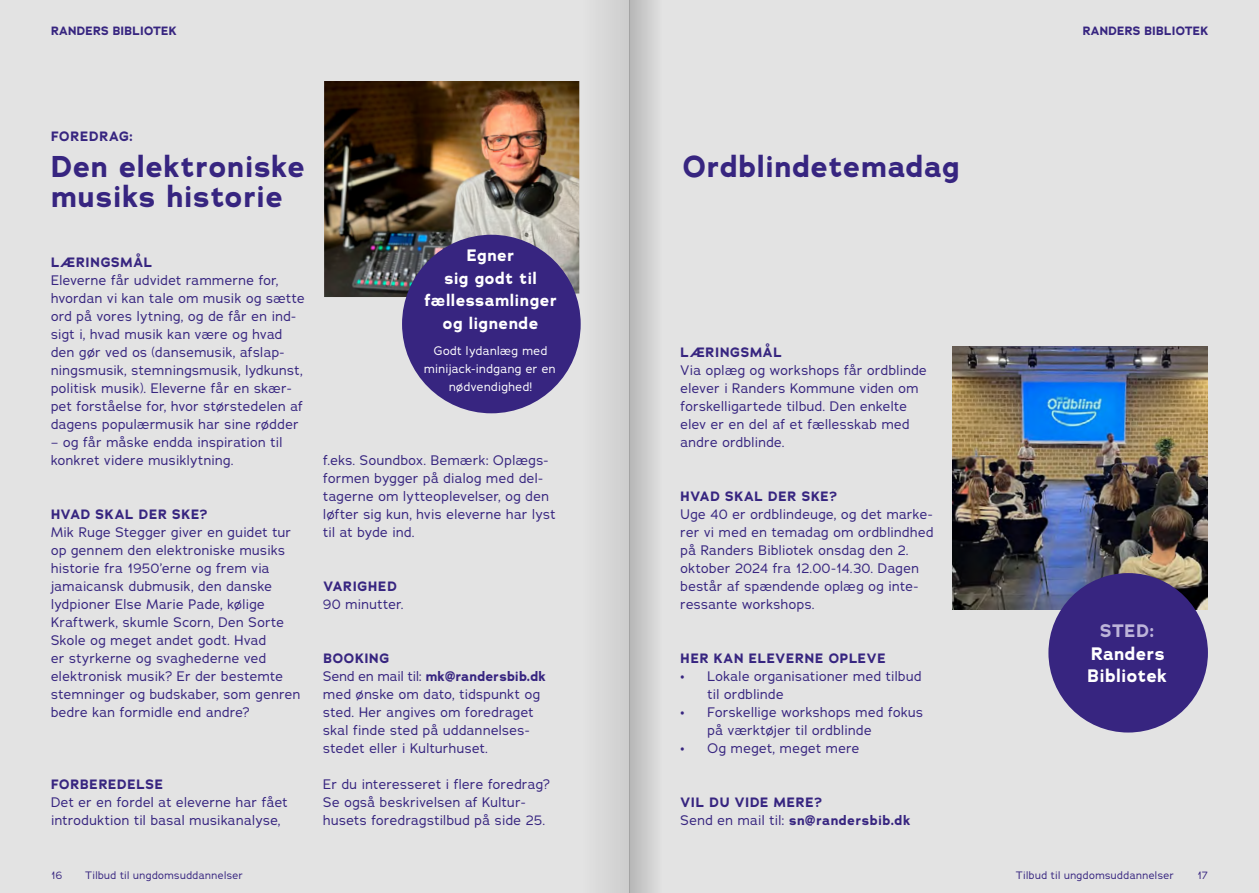
<style>
.page{position:relative;width:1259px;height:893px;background:#e3e3e3}
.page>*{position:absolute;margin:0;border:0;box-sizing:border-box;transform-origin:0 0}
.t1{font:700 30px/30px "Adrianna";letter-spacing:.02em;color:#372580}
.t2{font:700 18px/22.5px "Adrianna";letter-spacing:.02em;color:#fff}
.t3{font:700 18px "Adrianna";color:#bdb4d9}
.t4{font:700 16.5px/22.5px "Adrianna";letter-spacing:.025em;color:#fff;text-align:center}
.t5{font:13.5px/18px "Adrianna";letter-spacing:.03em;color:#372580}
.t6{font:700 13.5px/18px "Adrianna";letter-spacing:.045em;color:#372580}
.t7{font:12px/18px "Adrianna";letter-spacing:.035em;color:#fff;text-align:center}
.t8{font:700 12px "Adrianna";letter-spacing:.015em;color:#372580}
.t9{font:10.5px "Adrianna";letter-spacing:.04em;color:#372580}
.s1{font-weight:700}
.s2{font-weight:400}
</style>
<div class="page">
<img style="left:324px;top:81px;width:255px;height:216px">
<img style="left:952px;top:346px;width:256px;height:263px">
<div style="left:1048px;top:573px;width:160px;height:159px;background:#372580;border-radius:50%"></div>
<div style="left:402px;top:235px;width:179px;height:178px;background:#372580;border-radius:50%"></div>
<svg style="left:629px;top:0;width:26px;height:893px;fill:#c8c8c8"></svg>
<div style="left:580px;top:0;width:49px;height:893px;background:#d8d8d8"></div>
<p class="t8" style="left:51px;top:23px;width:127px">RANDERS BIBLIOTEK</p>
<p class="t8" style="left:1082px;top:23px;width:127px">RANDERS BIBLIOTEK</p>
<p class="t6" style="left:51px;top:127px;width:83px">FOREDRAG:</p>
<h1 class="t1" style="left:51px;top:152px;width:255px">Den elektroniske musiks historie</h1>
<p class="t6" style="left:51px;top:253px;width:103px">LÆRINGSMÅL</p>
<p class="t5" style="left:51px;top:271px;width:255px">Eleverne får udvidet rammerne for, hvordan vi kan tale om musik og sætte ord på vores lytning, og de får en ind&shy;sigt i, hvad musik kan være og hvad den gør ved os (dansemusik, afslap&shy;ningsmusik, stemningsmusik, lydkunst, politisk musik). Eleverne får en skær&shy;pet forståelse for, hvor størstedelen af dagens populærmusik har sine rødder</p>
<p class="t5" style="left:51px;top:433px;width:233px">– og får måske endda inspiration til konkret videre musiklytning.</p>
<p class="t6" style="left:51px;top:505px;width:158px">HVAD SKAL DER SKE?</p>
<p class="t5" style="left:51px;top:523px;width:251px">Mik Ruge Stegger giver en guidet tur op gennem den elektroniske musiks historie fra 1950’erne og frem via jamaicansk dubmusik, den danske lydpioner Else Marie Pade, kølige Kraftwerk, skumle Scorn, Den Sorte Skole og meget andet godt. Hvad<br>er styrkerne og svaghederne ved elektronisk musik? Er der bestemte stemninger og budskaber, som genren bedre kan formidle end andre?</p>
<p class="t6" style="left:51px;top:775px;width:114px">FORBEREDELSE</p>
<p class="t5" style="left:51px;top:793px;width:238px">Det er en fordel at eleverne har fået introduktion til basal musikanalyse,</p>
<p class="t4" style="left:424px;top:244px;width:134px">Egner<br>sig godt til fællessamlinger og lignende</p>
<p class="t7" style="left:424px;top:342px;width:133px">Godt lydanlæg med minijack-indgang er en nødvendighed!</p>
<p class="t5" style="left:323px;top:451px;width:234px">f.eks. Soundbox. Bemærk: Oplægs&shy;formen bygger på dialog med del&shy;tagerne om lytteoplevelser, og den løfter sig kun, hvis eleverne har lyst til at byde ind.</p>
<p class="t6" style="left:323px;top:577px;width:75px">VARIGHED</p>
<p class="t5" style="left:323px;top:595px;width:82px">90 minutter.</p>
<p class="t5" style="left:323px;top:649px;width:224px"><span class="s1">BOOKING<br></span>Send en mail til: <span class="s1">mk@randersbib.dk </span>med ønske om dato, tidspunkt og sted. Her angives om foredraget skal finde sted på uddannelses&shy;stedet eller i Kulturhuset.</p>
<p class="t5" style="left:323px;top:775px;width:228px">Er du interesseret i flere foredrag?<br>Se også beskrivelsen af Kultur&shy;husets foredragstilbud på side 25.</p>
<h1 class="t1" style="left:682px;top:152px;width:278px">Ordblindetemadag</h1>
<p class="t6" style="left:680px;top:343px;width:103px">LÆRINGSMÅL</p>
<p class="t5" style="left:680px;top:361px;width:248px">Via oplæg og workshops får ordblinde elever i Randers Kommune viden om forskelligartede tilbud. Den enkelte elev er en del af et fællesskab med andre ordblinde.</p>
<p class="t6" style="left:680px;top:487px;width:158px">HVAD SKAL DER SKE?</p>
<p class="t5" style="left:680px;top:505px;width:254px">Uge 40 er ordblindeuge, og det marke&shy;rer vi med en temadag om ordblindhed på Randers Bibliotek onsdag den 2. oktober 2024 fra 12.00-14.30. Dagen består af spændende oplæg og inte&shy;ressante workshops.</p>
<p class="t6" style="left:680px;top:649px;width:207px">HER KAN ELEVERNE OPLEVE</p>
<p class="t5" style="left:707px;top:667px;width:215px;text-indent:-27px">• Lokale organisationer med tilbud til ordblinde</p>
<p class="t5" style="left:707px;top:703px;width:217px;text-indent:-27px">• Forskellige workshops med fokus på værktøjer til ordblinde</p>
<p class="t5" style="left:680px;top:739px;width:180px">• Og meget, meget mere</p>
<p class="t6" style="left:680px;top:793px;width:231px">VIL DU VIDE MERE?<br><span class="s2">Send en mail til:</span> sn@randersbib.dk</p>
<h2 class="t3" style="left:1100px;top:619px;width:56px">STED:</h2>
<h2 class="t2" style="left:1087px;top:642px;width:81px">Randers<br>Bibliotek</h2>
<p class="t9" style="left:51px;top:869px;width:13px">16</p>
<p class="t9" style="left:85px;top:869px;width:159px">Tilbud til ungdomsuddannelser</p>
<p class="t9" style="left:1016px;top:869px;width:159px">Tilbud til ungdomsuddannelser</p>
<p class="t9" style="left:1197px;top:869px;width:12px">17</p>
</div>
